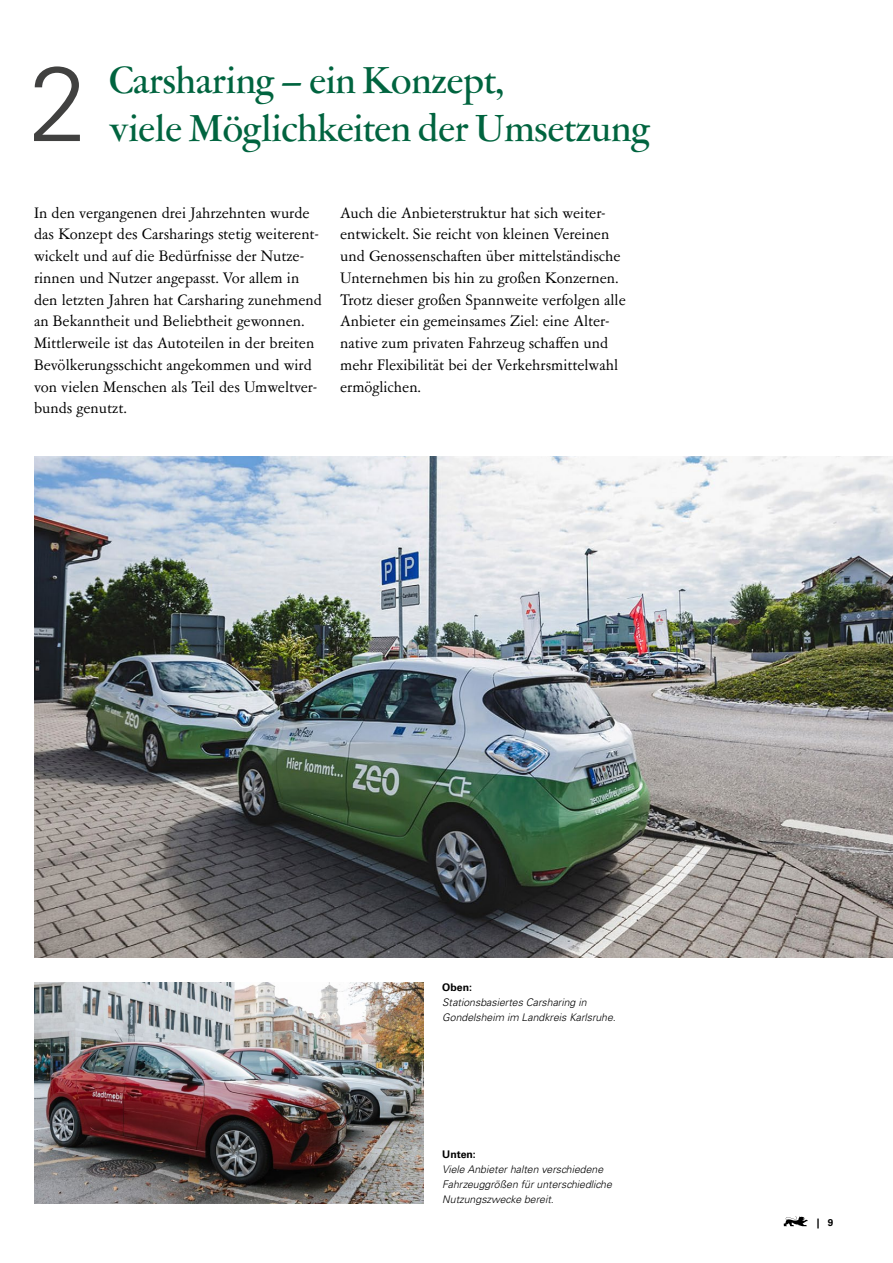
<style>
.page{position:relative;width:893px;height:1263px;background:#fff}
.page>*{position:absolute;margin:0;border:0;box-sizing:border-box;transform-origin:0 0}
.H2{font:300 105.45px "Univers";color:#414140}
.H2-2{font:500 39px/48px "Garamont Amst SH";letter-spacing:.005em;color:#00643f}
._04_Fließ_P{font:15.75px/21.8px "Garamont Amst SB";color:#000}
._08_BU_kursiv{font:italic 300 10.5px/15px "Univers";color:#000}
._09_BU_H_7_bold{font:700 10.5px "Univers";color:#000}
.t1{font:700 9.9px "Univers";color:#000}
</style>
<div class="page">
<svg style="left:784px;top:1216px;width:24px;height:10px"></svg>
<img style="left:34px;top:982px;width:390px;height:221px">
<img style="left:34px;top:457px;width:859px;height:500px">
<h1 class="H2" style="left:29px;top:40px;width:60px">2</h1>
<h1 class="H2-2" style="left:109px;top:58px;width:542px">Carsharing – ein Konzept,<br>viele Möglichkeiten der Umsetzung</h1>
<p class="_04_Fließ_P" style="left:34px;top:202px;width:289px">In den vergangenen drei Jahrzehnten wurde das Konzept des Carsharings stetig weiterent&shy;wickelt und auf die Bedürfnisse der Nutze&shy;rinnen und Nutzer angepasst. Vor allem in den letzten Jahren hat Carsharing zunehmend an Bekanntheit und Beliebtheit gewonnen.<br>Mittlerweile ist das Autoteilen in der breiten Bevölkerungsschicht angekommen und wird von vielen Menschen als Teil des Umweltver&shy;bunds genutzt.</p>
<p class="_04_Fließ_P" style="left:340px;top:202px;width:287px">Auch die Anbieterstruktur hat sich weiter&shy;entwickelt. Sie reicht von kleinen Vereinen und Genossenschaften über mittelständische Unternehmen bis hin zu großen Konzernen.<br>Trotz dieser großen Spannweite verfolgen alle Anbieter ein gemeinsames Ziel: eine Alter&shy;native zum privaten Fahrzeug schaffen und mehr Flexibilität bei der Verkehrsmittelwahl ermöglichen.</p>
<p class="_09_BU_H_7_bold" style="left:442px;top:981px;width:31px">Oben:</p>
<p class="_08_BU_kursiv" style="left:442px;top:994px;width:175px">Stationsbasiertes Carsharing in<br>Gondelsheim im Landkreis Karlsruhe.</p>
<p class="_09_BU_H_7_bold" style="left:442px;top:1148px;width:35px">Unten:</p>
<p class="_08_BU_kursiv" style="left:442px;top:1162px;width:171px">Viele Anbieter halten verschiedene<br>Fahrzeuggrößen für unterschiedliche<br>Nutzungszwecke bereit.</p>
<p class="t1" style="left:817px;top:1217px;width:18px">| 9</p>
</div>
